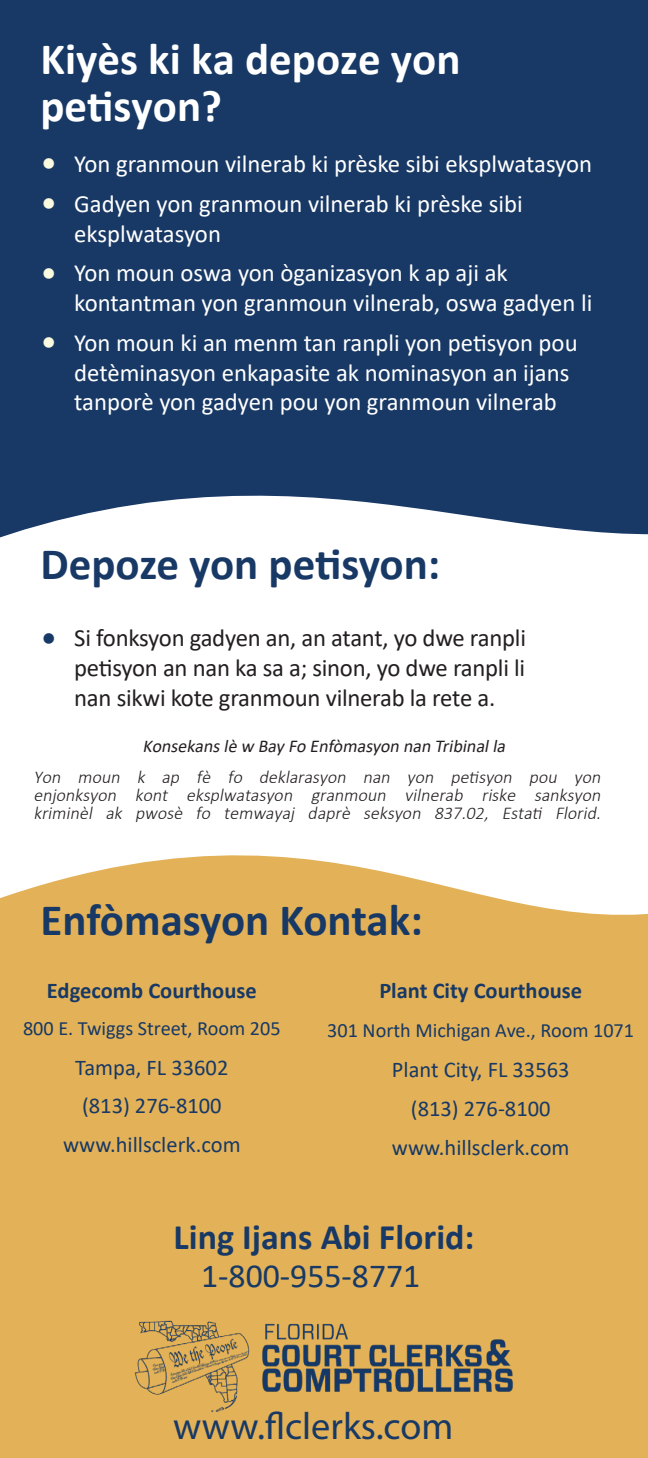
<style>
.page{position:relative;width:648px;height:1458px;background:#fff}
.page>*{position:absolute;margin:0;border:0;box-sizing:border-box;transform-origin:0 0}
.Headers{font:700 45px "Calibri";letter-spacing:-.005em;color:#183965}
.Headers-2{font:700 45px/47.2px "Calibri";color:#fff}
.Headers-3{font:38.25px "Myriad Pro";color:#183965}
.Headers-4{font:700 36px "Calibri";color:#183965}
.Headers-5{font:33.75px "Calibri";color:#183965}
.t1{font:24.75px/29.7px "Calibri";color:#fff}
.t2{font:24.75px/29.7px "Calibri";letter-spacing:-.01em;color:#231f20;text-align:justify}
.t3{font:22.5px "Calibri";color:#183965}
.t4{font:700 22.5px "Calibri";color:#183965}
.t5{font:20.25px "Calibri";color:#183965}
.t6{font:italic 300 18px/18px "Calibri";color:#231f20;text-align:justify}
.Headers-6{font:italic 18px "Calibri";color:#231f20}
.s1{font-size:33.75px;color:#f9fadf}
.s2{font-size:33.75px;color:#183965}
</style>
<div class="page">
<div style="left:0;top:0;width:648px;height:397px;background:#183965"></div>
<svg style="left:0;top:397px;width:648px;height:141px;fill:#183965"></svg>
<div style="left:0;top:855px;width:648px;height:603px;background:#e3b258"></div>
<img style="left:111px;top:1306px;width:425px;height:128px">
<p class="Headers-2" style="left:40px;top:35px;width:422px">Kiyès ki ka depoze yon petisyon?</p>
<p class="t1" style="left:40px;top:148px;width:553px"><span class="s1">•</span> Yon granmoun vilnerab ki prèske sibi eksplwatasyon</p>
<p class="t1" style="left:74px;top:188px;width:450px;text-indent:-34px"><span class="s1">•</span> Gadyen yon granmoun vilnerab ki prèske sibi eksplwatasyon</p>
<p class="t1" style="left:74px;top:258px;width:520px;text-indent:-34px"><span class="s1">•</span> Yon moun oswa yon òganizasyon k ap aji ak kontantman yon granmoun vilnerab, oswa gadyen li</p>
<p class="t1" style="left:74px;top:327px;width:505px;text-indent:-34px"><span class="s1">•</span> Yon moun ki an menm tan ranpli yon petisyon pou detèminasyon enkapasite ak nominasyon an ijans tanporè yon gadyen pou yon granmoun vilnerab</p>
<p class="Headers" style="left:40px;top:532px;width:401px">Depoze yon petisyon:</p>
<p class="t2" style="left:74px;top:623px;width:453px;text-indent:-34px"><span class="s2">•</span> Si fonksyon gadyen an, an atant, yo dwe ranpli petisyon an nan ka sa a; sinon, yo dwe ranpli li nan sikwi kote granmoun vilnerab la rete a.</p>
<p class="Headers-6" style="left:143px;top:734px;width:368px">Konsekanslè w Bay Fo Enfòmasyon nan Tribinalla</p>
<p class="t6" style="left:33px;top:768px;width:573px">Yon moun k ap fè fo deklarasyon nan yon petisyon pou yon enjonksyon kont eksplwatasyon granmoun vilnerab riske sanksyon kriminèl ak pwosè fo temwayaj daprè seksyon 837.02, Estati Florid.</p>
<p class="Headers" style="left:40px;top:888px;width:384px">Enfòmasyon Kontak:</p>
<p class="t4" style="left:47px;top:975px;width:211px">Edgecomb Courthouse</p>
<p class="t5" style="left:23px;top:1014px;width:259px">800 E. Twiggs Street, Room 205</p>
<p class="t3" style="left:75px;top:1052px;width:155px">Tampa, FL 33602</p>
<p class="t3" style="left:82px;top:1090px;width:141px">(813) 276-8100</p>
<p class="t3" style="left:63px;top:1129px;width:179px">www.hillsclerk.com</p>
<p class="t4" style="left:379px;top:975px;width:204px">Plant City Courthouse</p>
<p class="t5" style="left:327px;top:1017px;width:308px">301 North Michigan Ave., Room 1071</p>
<p class="t3" style="left:392px;top:1054px;width:179px">Plant City, FL 33563</p>
<p class="t3" style="left:411px;top:1093px;width:141px">(813) 276-8100</p>
<p class="t3" style="left:392px;top:1132px;width:179px">www.hillsclerk.com</p>
<p class="Headers-4" style="left:174px;top:1211px;width:302px">Ling Ijans Abi Florid:</p>
<p class="Headers-5" style="left:201px;top:1253px;width:221px">1-800-955-8771</p>
<p class="Headers-3" style="left:173px;top:1403px;width:282px">www.flclerks.com</p>
</div>
